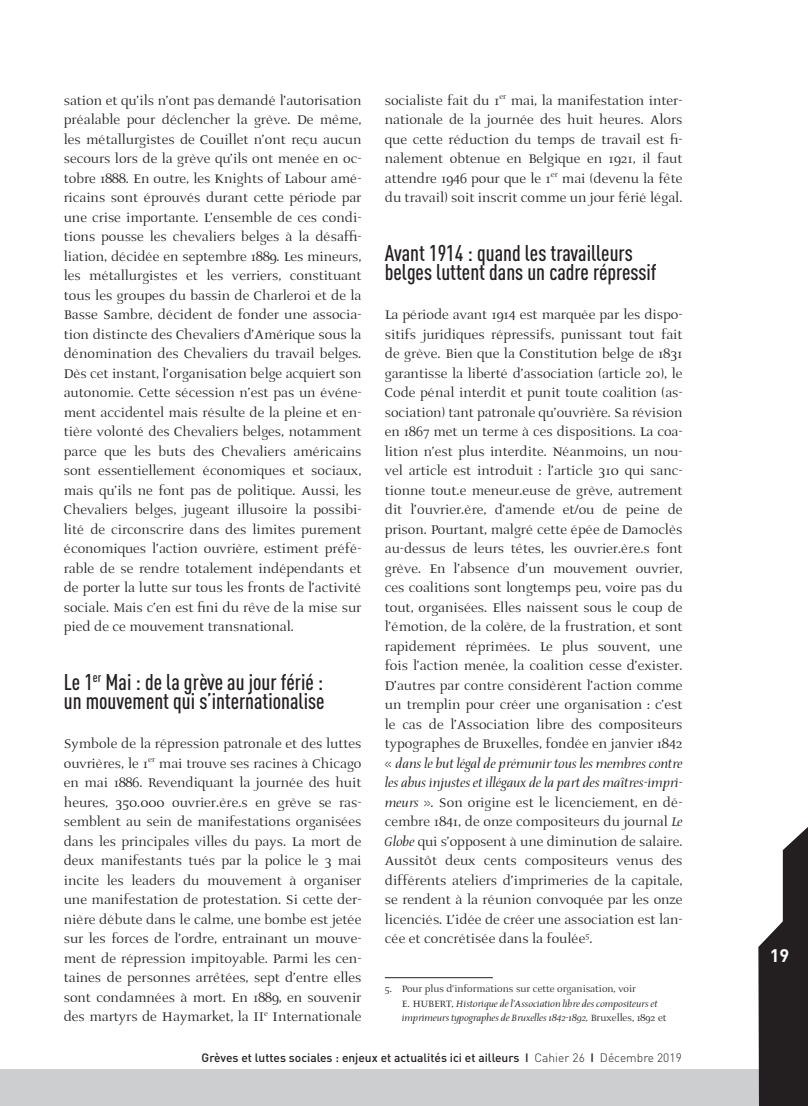
<style>
.page{position:relative;width:808px;height:1106px;background:#fff}
.page>*{position:absolute;margin:0;border:0;box-sizing:border-box;transform-origin:0 0}
.titre_2{font:500 22.5px/19.5px "DIN Cond";color:#231f20}
.t1{font:700 18px "DIN";color:#fff}
.txt_courant{font:16.5px/19.5px "AI Prospera II";color:#231f20;text-align:justify}
.a-_txt_courant_ss_re{font:16.5px/19.5px "AI Prospera II";color:#231f20;text-align:justify}
.Note_de_bas_de_page{font:italic 12px/14.4px "AI Prospera II";color:#231f20}
.t2{font:500 12px "DIN";color:#231f20}
.s1{font-style:italic}
.s2{font-style:normal}
.s3{font-weight:300}
</style>
<div class="page">
<div style="left:0;top:1069px;width:808px;height:37px;background:#cdced0"></div>
<svg style="left:758px;top:827px;width:50px;height:279px"></svg>
<hr style="left:385px;top:977px;width:108px;height:1px;background:#231f20">
<p class="txt_courant" style="left:64px;top:91px;width:299px">sation et qu’ils n’ont pas demandé l’autorisation préalable pour déclencher la grève. De même, les métallurgistes de Couillet n’ont reçu aucun secours lors de la grève qu’ils ont menée en oc&shy;tobre 1888. En outre, les Knights of Labour amé&shy;ricains sont éprouvés durant cette période par une crise importante. L’ensemble de ces condi&shy;tions pousse les chevaliers belges à la désaffi&shy;liation, décidée en septembre 1889. Les mineurs, les métallurgistes et les verriers, constituant tous les groupes du bassin de Charleroi et de la Basse Sambre, décident de fonder une associa&shy;tion distincte des Chevaliers d’Amérique sous la dénomination des Chevaliers du travail belges.<br>Dès cet instant, l’organisation belge acquiert son autonomie. Cette sécession n’est pas un événe&shy;ment accidentel mais résulte de la pleine et en&shy;tière volonté des Chevaliers belges, notamment parce que les buts des Chevaliers américains sont essentiellement économiques et sociaux, mais qu’ils ne font pas de politique. Aussi, les Chevaliers belges, jugeant illusoire la possibi&shy;lité de circonscrire dans des limites purement économiques l’action ouvrière, estiment préfé&shy;rable de se rendre totalement indépendants et de porter la lutte sur tous les fronts de l’activité sociale. Mais c’en est fini du rêve de la mise sur pied de ce mouvement transnational.</p>
<p class="titre_2" style="left:64px;top:671px;width:262px">Le 1<sup>er</sup> Mai : de la grève au jour férié : un mouvement qui s’internationalise</p>
<p class="a-_txt_courant_ss_re" style="left:64px;top:735px;width:299px">Symbole de la répression patronale et des luttes ouvrières, le 1<sup>er</sup> mai trouve ses racines à Chicago en mai 1886. Revendiquant la journée des huit heures, 350.000 ouvrier.ère.s en grève se ras&shy;semblent au sein de manifestations organisées dans les principales villes du pays. La mort de deux manifestants tués par la police le 3 mai incite les leaders du mouvement à organiser une manifestation de protestation. Si cette der&shy;nière débute dans le calme, une bombe est jetée sur les forces de l’ordre, entrainant un mouve&shy;ment de répression impitoyable. Parmi les cen&shy;taines de personnes arrêtées, sept d’entre elles sont condamnées à mort. En 1889, en souvenir des martyrs de Haymarket, la II<sup>e</sup> Internationale</p>
<p class="a-_txt_courant_ss_re" style="left:385px;top:91px;width:299px">socialiste fait du 1<sup>er</sup> mai, la manifestation inter&shy;nationale de la journée des huit heures. Alors que cette réduction du temps de travail est fi&shy;nalement obtenue en Belgique en 1921, il faut attendre 1946 pour que le 1<sup>er</sup> mai (devenu la fête du travail) soit inscrit comme un jour férié légal.</p>
<p class="titre_2" style="left:385px;top:242px;width:273px">Avant 1914 : quand les travailleurs belges luttent dans un cadre répressif</p>
<p class="txt_courant" style="left:385px;top:306px;width:299px">La période avant 1914 est marquée par les dispo&shy;sitifs juridiques répressifs, punissant tout fait de grève. Bien que la Constitution belge de 1831 garantisse la liberté d’association (article 20), le Code pénal interdit et punit toute coalition (as&shy;sociation) tant patronale qu’ouvrière. Sa révision en 1867 met un terme à ces dispositions. La coa&shy;lition n’est plus interdite. Néanmoins, un nou&shy;vel article est introduit : l’article 310 qui sanc&shy;tionne tout.e meneur.euse de grève, autrement dit l’ouvrier.ère, d’amende et/ou de peine de prison. Pourtant, malgré cette épée de Damoclès au-dessus de leurs têtes, les ouvrier.ère.s font grève. En l’absence d’un mouvement ouvrier, ces coalitions sont longtemps peu, voire pas du tout, organisées. Elles naissent sous le coup de l’émotion, de la colère, de la frustration, et sont rapidement réprimées. Le plus souvent, une fois l’action menée, la coalition cesse d’exister.<br>D’autres par contre considèrent l’action comme un tremplin pour créer une organisation : c’est le cas de l’Association libre des compositeurs typographes de Bruxelles, fondée en janvier 1842 « <span class="s1">dans le but légal de prémunir tous les membres contre les abus injustes et illégaux de la part des maîtres-impri&shy;meurs</span> ». Son origine est le licenciement, en dé&shy;cembre 1841, de onze compositeurs du journal <span class="s1">Le Globe</span> qui s’opposent à une diminution de salaire.<br>Aussitôt deux cents compositeurs venus des différents ateliers d’imprimeries de la capitale, se rendent à la réunion convoquée par les onze licenciés. L’idée de créer une association est lan&shy;cée et concrétisée dans la foulée<sup>5</sup>.</p>
<p class="Note_de_bas_de_page" style="left:402px;top:980px;width:266px;text-indent:-17px"><span class="s2">5. Pour plus d’informations sur cette organisation, voir<br>E. HUBERT,</span> Historique de l’Association libre des compositeurs et imprimeurs typographes de Bruxelles 1842-1892, <span class="s2">Bruxelles, 1892 et</span></p>
<p class="t2" style="left:202px;top:1049px;width:482px">Grèves et luttes sociales : enjeux et actualités ici et ailleurs I <span class="s3">Cahier 26</span> I <span class="s3">Décembre 2019</span></p>
<p class="t1" style="left:770px;top:943px;width:21px">19</p>
</div>
